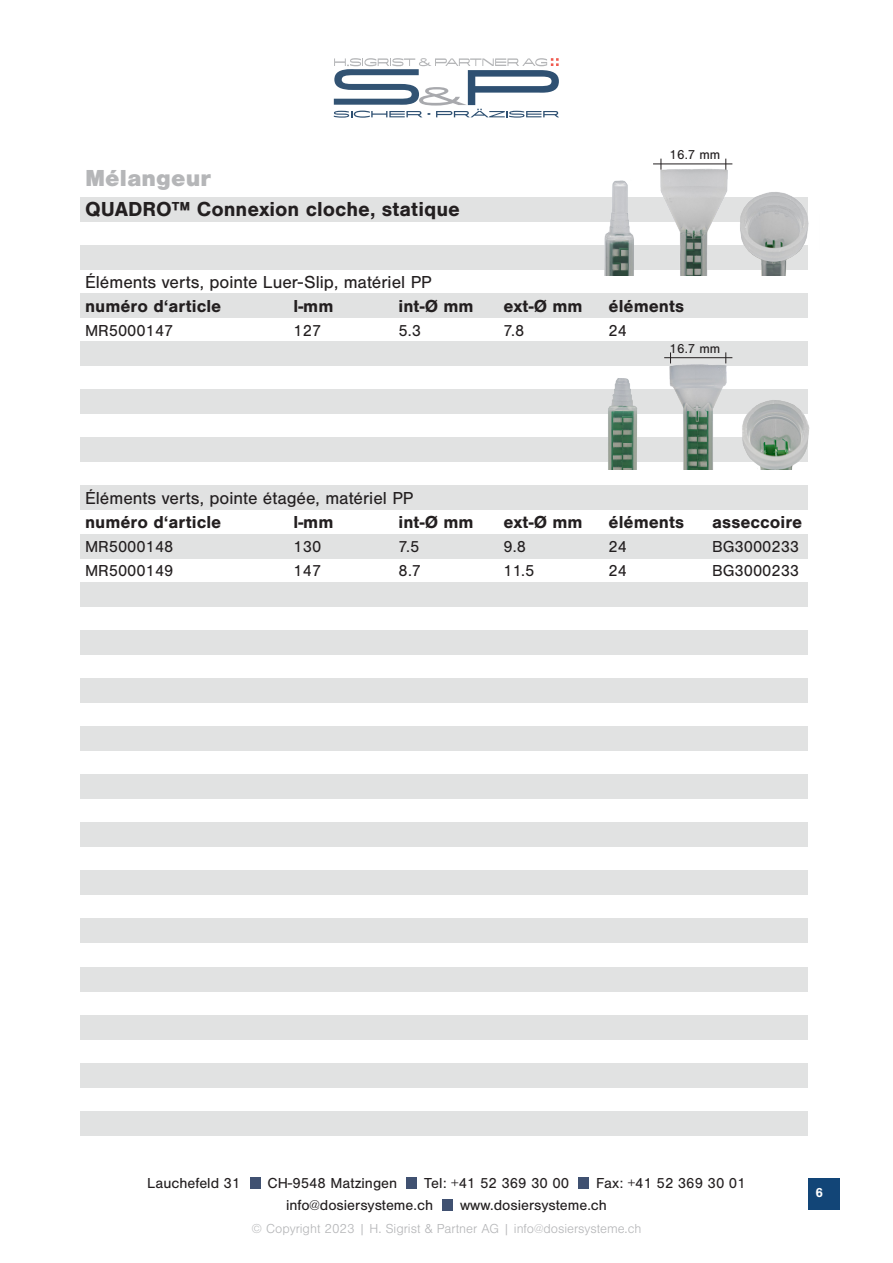
<style>
.page{position:relative;width:893px;height:1263px;background:#fff}
.page>*{position:absolute;margin:0;border:0;box-sizing:border-box;transform-origin:0 0}
.t1{font:900 24px "Nimbus San";color:#b5b6b8}
.t2{font:700 21px "Nimbus San";color:#231f20}
.t3{font:700 18px "Nimbus San";color:#231f20}
.t4{font:18px "Nimbus San";color:#231f20}
.t5{font:16.5px "Nimbus San";color:#231f20}
.t6{font:15px "Nimbus San";color:#231f20}
.t7{font:300 13.5px "Nimbus San";color:#b5b6b8}
.t8{font:13.5px "Nimbus San";color:#231f20}
.t9{font:700 13.5px "Nimbus San";color:#fff}
</style>
<div class="page">
<div style="left:808px;top:1178px;width:31px;height:31px;background:#124577"></div>
<div style="left:250px;top:1178px;width:10px;height:11px;background:#405171"></div>
<div style="left:406px;top:1178px;width:11px;height:11px;background:#405171"></div>
<div style="left:442px;top:1199px;width:11px;height:11px;background:#405171"></div>
<div style="left:578px;top:1178px;width:10px;height:11px;background:#405171"></div>
<svg style="left:334px;top:58px;width:225px;height:60px"></svg>
<div style="left:81px;top:293px;width:727px;height:24px;background:#e1e2e2"></div>
<div style="left:81px;top:197px;width:727px;height:24px;background:#e1e2e2"></div>
<div style="left:81px;top:341px;width:727px;height:25px;background:#e1e2e2"></div>
<div style="left:81px;top:245px;width:727px;height:24px;background:#e1e2e2"></div>
<div style="left:81px;top:390px;width:727px;height:24px;background:#e1e2e2"></div>
<div style="left:81px;top:438px;width:727px;height:24px;background:#e1e2e2"></div>
<div style="left:81px;top:486px;width:727px;height:24px;background:#e1e2e2"></div>
<div style="left:81px;top:534px;width:727px;height:24px;background:#e1e2e2"></div>
<div style="left:81px;top:582px;width:727px;height:24px;background:#e1e2e2"></div>
<div style="left:81px;top:630px;width:727px;height:24px;background:#e1e2e2"></div>
<div style="left:81px;top:678px;width:727px;height:24px;background:#e1e2e2"></div>
<div style="left:81px;top:726px;width:727px;height:24px;background:#e1e2e2"></div>
<div style="left:81px;top:774px;width:727px;height:25px;background:#e1e2e2"></div>
<div style="left:81px;top:823px;width:727px;height:24px;background:#e1e2e2"></div>
<div style="left:81px;top:871px;width:727px;height:24px;background:#e1e2e2"></div>
<div style="left:81px;top:919px;width:727px;height:24px;background:#e1e2e2"></div>
<div style="left:81px;top:967px;width:727px;height:24px;background:#e1e2e2"></div>
<div style="left:81px;top:1015px;width:727px;height:24px;background:#e1e2e2"></div>
<div style="left:81px;top:1063px;width:727px;height:24px;background:#e1e2e2"></div>
<div style="left:81px;top:1111px;width:727px;height:24px;background:#e1e2e2"></div>
<img style="left:581px;top:158px;width:228px;height:118px">
<img style="left:581px;top:352px;width:229px;height:118px">
<hr style="left:653px;top:164px;width:79px;height:1px;background:#231f20">
<hr style="left:664px;top:357px;width:68px;height:1px;background:#231f20">
<p class="t1" style="left:85px;top:164px;width:128px">Mélangeur</p>
<p class="t2" style="left:85px;top:197px;width:376px">QUADRO™ Connexion cloche, statique</p>
<p class="t8" style="left:669px;top:147px;width:52px">16.7 mm</p>
<p class="t4" style="left:85px;top:273px;width:348px">Éléments verts, pointe Luer-Slip, matériel PP</p>
<p class="t3" style="left:85px;top:296px;width:138px">numéro d‘article</p>
<p class="t3" style="left:294px;top:296px;width:41px">l-mm</p>
<p class="t3" style="left:399px;top:296px;width:77px">int-Ø mm</p>
<p class="t3" style="left:504px;top:296px;width:81px">ext-Ø mm</p>
<p class="t3" style="left:609px;top:296px;width:77px">éléments</p>
<p class="t5" style="left:85px;top:322px;width:90px">MR5000147</p>
<p class="t5" style="left:294px;top:322px;width:29px">127</p>
<p class="t5" style="left:399px;top:322px;width:24px">5.3</p>
<p class="t5" style="left:504px;top:322px;width:22px">7.8</p>
<p class="t5" style="left:609px;top:322px;width:20px">24</p>
<p class="t8" style="left:669px;top:341px;width:52px">16.7 mm</p>
<p class="t4" style="left:85px;top:489px;width:330px">Éléments verts, pointe étagée, matériel PP</p>
<p class="t3" style="left:85px;top:512px;width:138px">numéro d‘article</p>
<p class="t3" style="left:294px;top:512px;width:41px">l-mm</p>
<p class="t3" style="left:399px;top:512px;width:77px">int-Ø mm</p>
<p class="t3" style="left:504px;top:512px;width:81px">ext-Ø mm</p>
<p class="t3" style="left:609px;top:512px;width:77px">éléments</p>
<p class="t3" style="left:712px;top:512px;width:92px">asseccoire</p>
<p class="t5" style="left:85px;top:538px;width:90px">MR5000148</p>
<p class="t5" style="left:294px;top:538px;width:29px">130</p>
<p class="t5" style="left:399px;top:538px;width:22px">7.5</p>
<p class="t5" style="left:504px;top:538px;width:24px">9.8</p>
<p class="t5" style="left:609px;top:538px;width:20px">24</p>
<p class="t5" style="left:712px;top:538px;width:89px">BG3000233</p>
<p class="t5" style="left:85px;top:562px;width:90px">MR5000149</p>
<p class="t5" style="left:294px;top:562px;width:29px">147</p>
<p class="t5" style="left:399px;top:562px;width:24px">8.7</p>
<p class="t5" style="left:504px;top:562px;width:32px">11.5</p>
<p class="t5" style="left:609px;top:562px;width:20px">24</p>
<p class="t5" style="left:712px;top:562px;width:89px">BG3000233</p>
<p class="t6" style="left:147px;top:1175px;width:95px">Lauchefeld 31</p>
<p class="t6" style="left:267px;top:1175px;width:131px">CH-9548 Matzingen</p>
<p class="t6" style="left:424px;top:1175px;width:146px">Tel: +41 52 369 30 00</p>
<p class="t6" style="left:596px;top:1175px;width:151px">Fax: +41 52 369 30 01</p>
<p class="t6" style="left:286px;top:1196px;width:149px">info@dosiersysteme.ch</p>
<p class="t6" style="left:460px;top:1196px;width:148px">www.dosiersysteme.ch</p>
<p class="t7" style="left:252px;top:1221px;width:391px">© Copyright 2023 | H. Sigrist &amp; Partner AG | info@dosiersysteme.ch</p>
<p class="t9" style="left:815px;top:1185px;width:9px">6</p>
</div>
